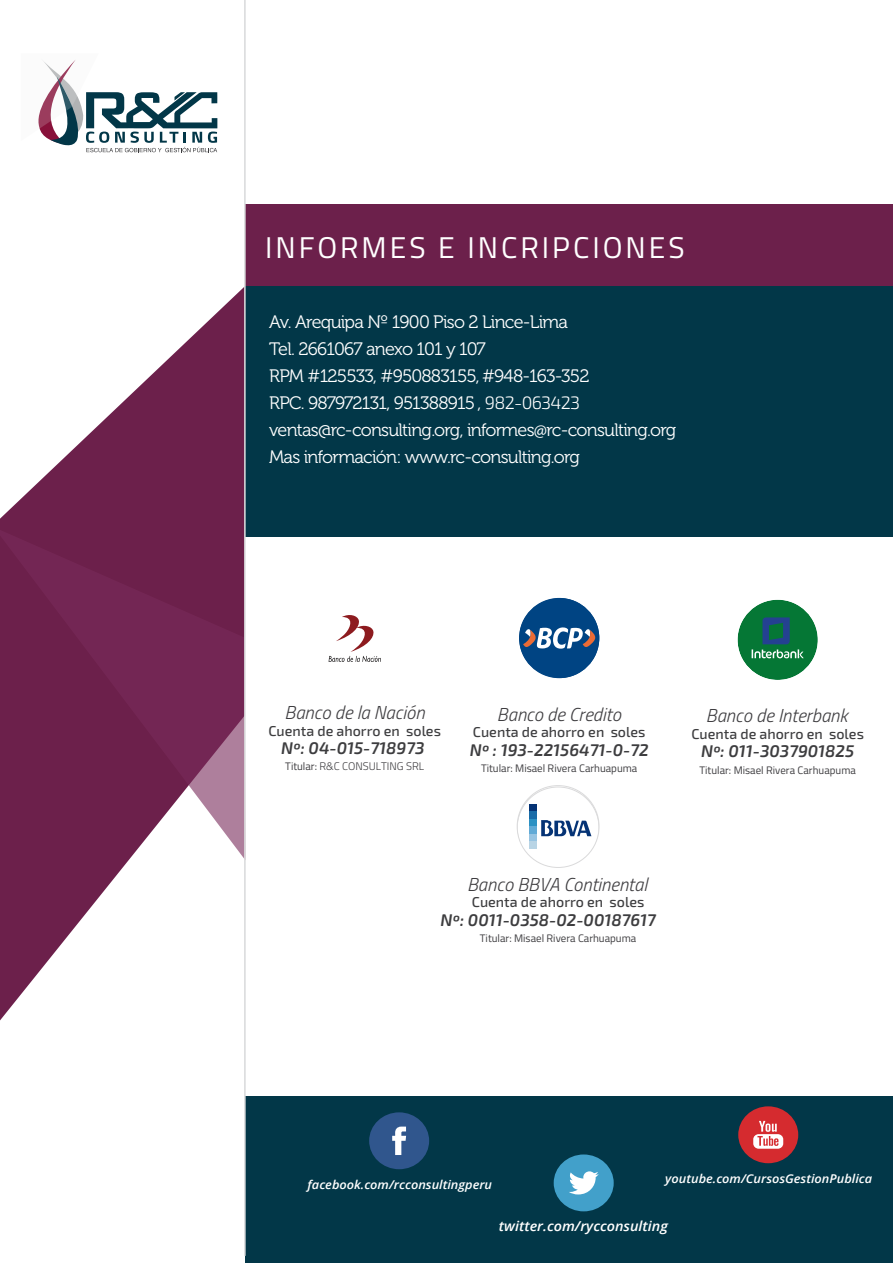
<style>
.page{position:relative;width:893px;height:1263px;background:#fff}
.page>*{position:absolute;margin:0;border:0;box-sizing:border-box;transform-origin:0 0}
.t1{font:30px "Titillium Web";letter-spacing:.1em;color:#fff}
.t2{font:italic 300 18.75px "Titillium Web";color:#3e3d40}
.t3{font:18px/27px "Museo 300";letter-spacing:-.04em;color:#fff}
.t4{font:italic 600 16.95px "Exo 2.0";color:#3d3d3f}
.t5{font:500 14.25px "Exo 2.0";color:#3d3d3f}
.t6{font:italic 600 13.65px "Open Sans";color:#fff;scale:1.06 1}
.t7{font:italic 600 12.15px "Open Sans";color:#fff;scale:1.06 1}
.t8{font:10.95px "Titillium Web";color:#3e3d40}
.t9{font:300 10.95px "Titillium Web";color:#3e3d40}
.s1{font-family:"Exo 2.0";font-weight:300}
.s2{font-family:"Myriad Pro"}
.s3{font-weight:400}
</style>
<div class="page">
<svg style="left:0;top:287px;width:244px;height:733px"></svg>
<svg style="left:0;top:527px;width:244px;height:333px;background:#78325a"></svg>
<svg style="left:38px;top:60px;width:179px;height:92px"></svg>
<div style="left:246px;top:285px;width:647px;height:252px;background:#023748"></div>
<div style="left:246px;top:204px;width:647px;height:82px;background:#6c204b"></div>
<svg style="left:519px;top:598px;width:80px;height:80px"></svg>
<div style="left:738px;top:600px;width:80px;height:80px;background:#057735;border-radius:50%"></div>
<svg style="left:752px;top:617px;width:52px;height:41px"></svg>
<svg style="left:328px;top:615px;width:53px;height:47px"></svg>
<svg style="left:517px;top:787px;width:82px;height:80px"></svg>
<div style="left:529px;top:804px;width:7px;height:7px;background:#053375"></div>
<div style="left:529px;top:811px;width:7px;height:8px;background:#196ca8"></div>
<div style="left:529px;top:819px;width:7px;height:7px;background:#2c91c3"></div>
<div style="left:529px;top:826px;width:7px;height:8px;background:#61aad6"></div>
<div style="left:529px;top:834px;width:7px;height:8px;background:#97c4e2"></div>
<div style="left:529px;top:842px;width:7px;height:7px;background:#b8d4e5"></div>
<div style="left:245px;top:1096px;width:648px;height:167px;background:#023748"></div>
<svg style="left:369px;top:1112px;width:60px;height:57px"></svg>
<svg style="left:738px;top:1106px;width:60px;height:57px"></svg>
<svg style="left:554px;top:1154px;width:60px;height:57px"></svg>
<hr style="left:244px;top:0;width:2px;height:1256px;background:#d9dadb">
<h1 class="t1" style="left:265px;top:225px;width:421px">INFORMES E INCRIPCIONES</h1>
<p class="t3" style="left:269px;top:309px;width:409px">Av. Arequipa Nº 1900 Piso 2 Lince-Lima<br>Tel. 2661067 anexo 101 y 107<br>RPM #125533, #950883155, #948-163-352<br>RPC. 987972131, 951388915 , <span class="s1">982-063423 </span>ventas@rc-consulting.org, informes<span class="s2">@</span>rc-consulting.org Mas información: www.rc-consulting.org</p>
<p class="t2" style="left:285px;top:699px;width:142px">Banco de la Nación</p>
<p class="t5" style="left:268px;top:722px;width:174px">Cuenta de ahorro en soles</p>
<p class="t4" style="left:281px;top:738px;width:145px">Nº: 04-015-718973</p>
<p class="t9" style="left:285px;top:758px;width:140px"><span class="s3">Titular:</span> R&amp;C CONSULTING SRL</p>
<p class="t2" style="left:497px;top:701px;width:126px">Banco de Credito</p>
<p class="t5" style="left:473px;top:724px;width:174px">Cuenta de ahorro en soles</p>
<p class="t4" style="left:470px;top:740px;width:180px">Nº : 193-22156471-0-72</p>
<p class="t8" style="left:481px;top:760px;width:158px">Titular: Misael Rivera Carhuapuma</p>
<p class="t2" style="left:706px;top:702px;width:143px">Banco de Interbank</p>
<p class="t5" style="left:691px;top:725px;width:174px">Cuenta de ahorro en soles</p>
<p class="t4" style="left:701px;top:741px;width:155px">Nº: 011-3037901825</p>
<p class="t8" style="left:699px;top:762px;width:158px">Titular: Misael Rivera Carhuapuma</p>
<p class="t2" style="left:467px;top:871px;width:182px">Banco BBVA Continental</p>
<p class="t4" style="left:441px;top:910px;width:217px">Nº: 0011-0358-02-00187617</p>
<p class="t8" style="left:480px;top:930px;width:158px">Titular: Misael Rivera Carhuapuma</p>
<p class="t5" style="left:472px;top:894px;width:174px">Cuenta de ahorro en soles</p>
<p class="t7" style="left:308px;top:1176px;width:176px">facebook.com/rcconsultingperu</p>
<p class="t7" style="left:665px;top:1170px;width:197px">youtube.com/CursosGestionPublica</p>
<p class="t6" style="left:499px;top:1216px;width:161px">twitter.com/rycconsulting</p>
</div>
